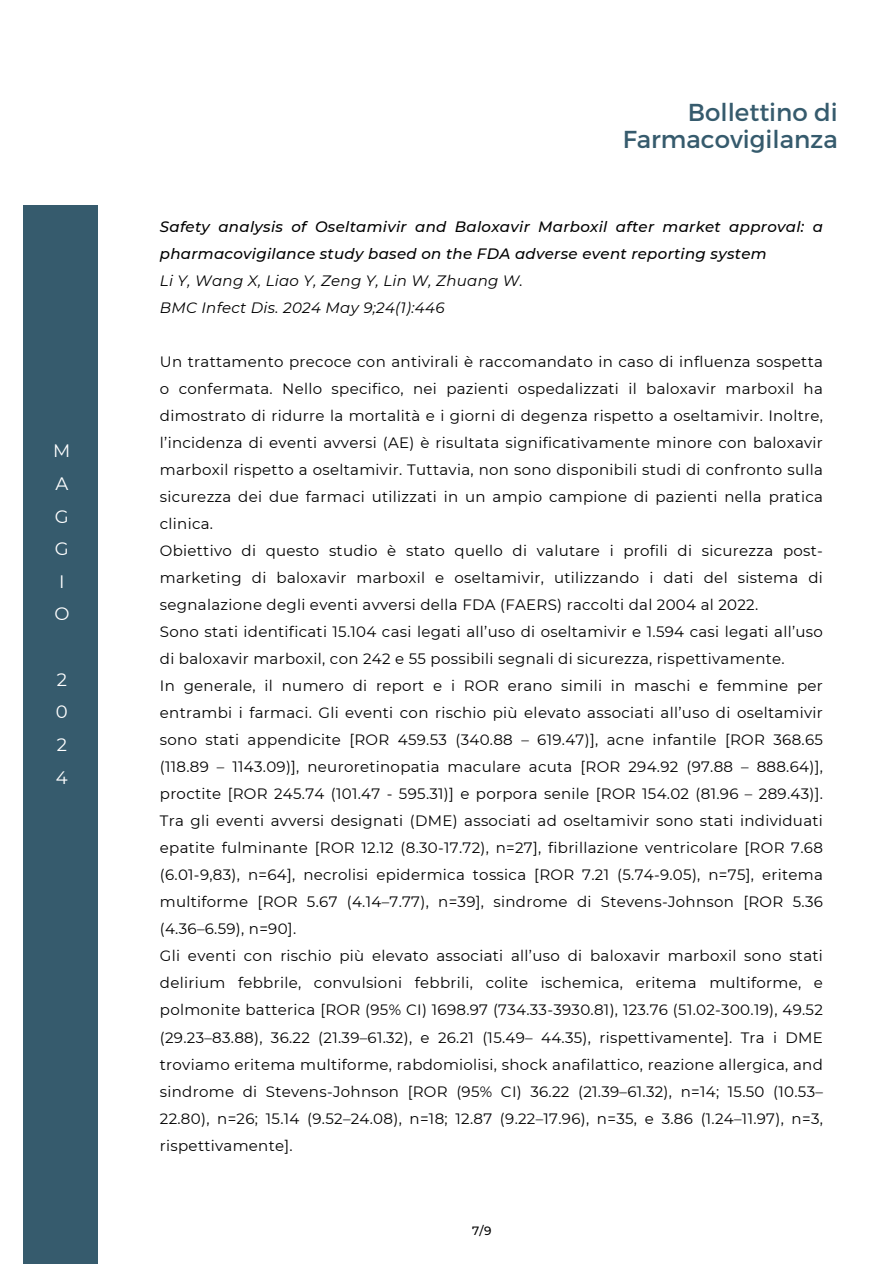
<style>
.page{position:relative;width:894px;height:1264px;background:#fff}
.page>*{position:absolute;margin:0;border:0;box-sizing:border-box;transform-origin:0 0}
.t1{font:24.45px/27px "Montserrat";color:#365b6d;text-align:right}
.t2{font:18px/32.7px "Montserrat";color:#fff}
.t3{font:15px/27px "Montserrat";letter-spacing:.02em;color:#000}
.t4{font:italic 500 15px/27px "Montserrat";letter-spacing:.02em;color:#000}
.t5{font:500 12px "Montserrat";color:#000}
.s1{font-weight:400}
</style>
<div class="page">
<div style="left:23px;top:206px;width:74px;height:1057px;background:#365b6d"></div>
<h4 class="t2" style="left:53px;top:434px;width:19px">M<br>A<br>G<br>G<br>I<br>O</h4>
<p class="t2" style="left:56px;top:663px;width:13px;text-align:justify">2<br>0<br>2<br>4</p>
<h1 class="t1" style="left:622px;top:97px;width:216px">Bollettino di<br>Farmacovigilanza</h1>
<h2 class="t4" style="left:160px;top:213px;width:664px">Safety analysis of Oseltamivir and Baloxavir Marboxil after market approval: a pharmacovigilance study based on the FDA adverse event reporting system<br><span class="s1">Li Y, Wang X, Liao Y, Zeng Y, Lin W, Zhuang W.<br>BMC Infect Dis. 2024 May 9;24(1):446</span></h2>
<h3 class="t3" style="left:160px;top:348px;width:664px">Un trattamento precoce con antivirali è raccomandato in caso di influenza sospetta o confermata. Nello specifico, nei pazienti ospedalizzati il baloxavir marboxil ha dimostrato di ridurre la mortalità e i giorni di degenza rispetto a oseltamivir. Inoltre, l’incidenza di eventi avversi (AE) è risultata significativamente minore con baloxavir marboxil rispetto a oseltamivir. Tuttavia, non sono disponibili studi di confronto sulla sicurezza dei due farmaci utilizzati in un ampio campione di pazienti nella pratica clinica.<br>Obiettivo di questo studio è stato quello di valutare i profili di sicurezza post&shy;marketing di baloxavir marboxil e oseltamivir, utilizzando i dati del sistema di segnalazione degli eventi avversi della FDA (FAERS) raccolti dal 2004 al 2022.<br>Sono stati identificati 15.104 casi legati all’uso di oseltamivir e 1.594 casi legati all’uso di baloxavir marboxil, con 242 e 55 possibili segnali di sicurezza, rispettivamente.<br>In generale, il numero di report e i ROR erano simili in maschi e femmine per entrambi i farmaci. Gli eventi con rischio più elevato associati all’uso di oseltamivir sono stati appendicite [ROR 459.53 (340.88 – 619.47)], acne infantile [ROR 368.65 (118.89 – 1143.09)], neuroretinopatia maculare acuta [ROR 294.92 (97.88 – 888.64)], proctite [ROR 245.74 (101.47 - 595.31)] e porpora senile [ROR 154.02 (81.96 – 289.43)].<br>Tra gli eventi avversi designati (DME) associati ad oseltamivir sono stati individuati epatite fulminante [ROR 12.12 (8.30-17.72), n=27], fibrillazione ventricolare [ROR 7.68 (6.01-9,83), n=64], necrolisi epidermica tossica [ROR 7.21 (5.74-9.05), n=75], eritema multiforme [ROR 5.67 (4.14–7.77), n=39], sindrome di Stevens-Johnson [ROR 5.36 (4.36–6.59), n=90].<br>Gli eventi con rischio più elevato associati all’uso di baloxavir marboxil sono stati delirium febbrile, convulsioni febbrili, colite ischemica, eritema multiforme, e polmonite batterica [ROR (95% CI) 1698.97 (734.33-3930.81), 123.76 (51.02-300.19), 49.52 (29.23–83.88), 36.22 (21.39–61.32), e 26.21 (15.49– 44.35), rispettivamente]. Tra i DME troviamo eritema multiforme, rabdomiolisi, shock anafilattico, reazione allergica, and sindrome di Stevens-Johnson [ROR (95% CI) 36.22 (21.39–61.32), n=14; 15.50 (10.53– 22.80), n=26; 15.14 (9.52–24.08), n=18; 12.87 (9.22–17.96), n=35, e 3.86 (1.24–11.97), n=3, rispettivamente].</h3>
<h4 class="t5" style="left:472px;top:1223px;width:21px">7/9</h4>
</div>
